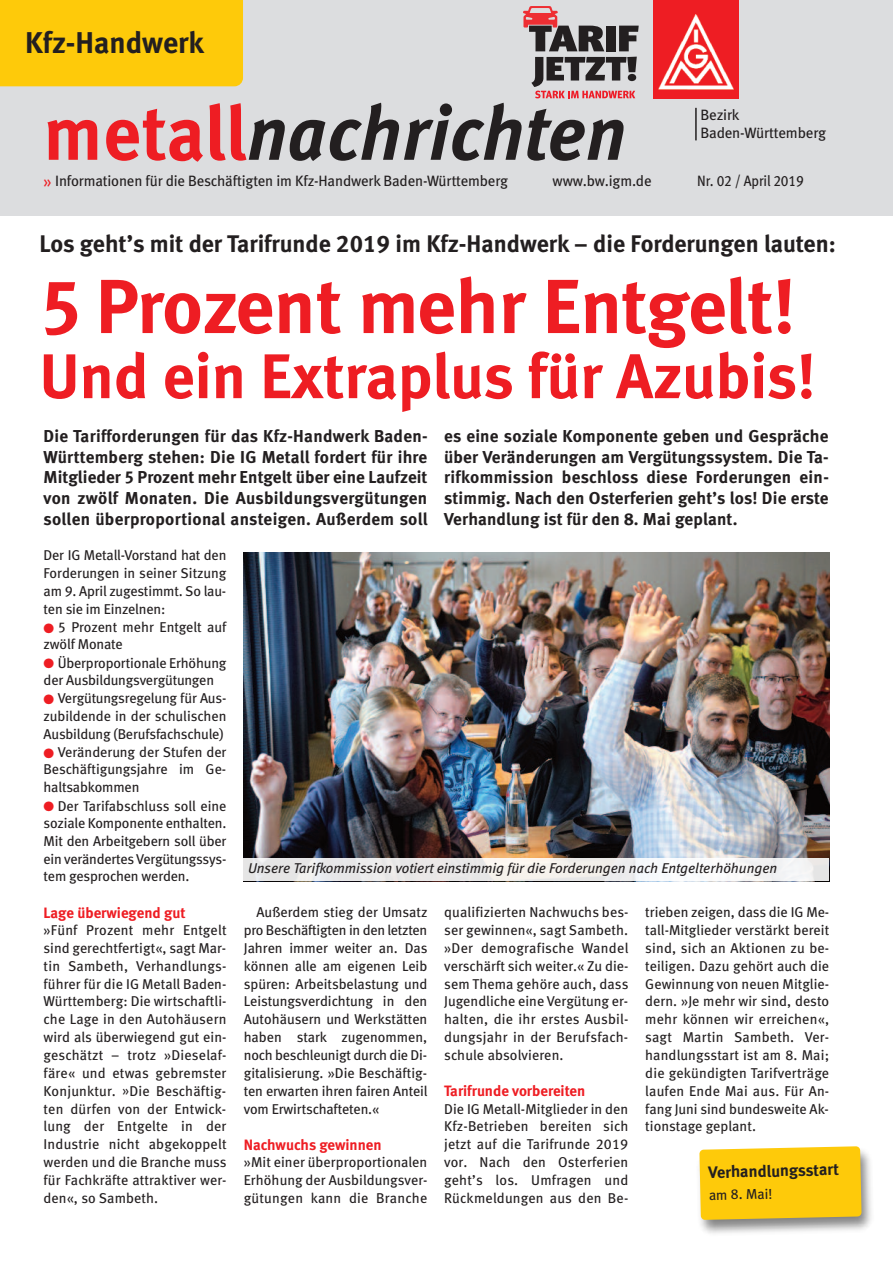
<style>
.page{position:relative;width:893px;height:1263px;background:#fff}
.page>*{position:absolute;margin:0;border:0;box-sizing:border-box;transform-origin:0 0}
.t1{font:76.5px "Meta Bold LF";letter-spacing:-.01em;color:#ee1d23}
.t2{font:italic 700 76.5px "Meta";letter-spacing:.01em;color:#231f20}
.t3{font:63px "Meta Bold LF";color:#ee1d23}
.t4{font:30px "Meta Bold LF";color:#231f20}
.t5{font:24px "Meta Bold LF";color:#231f20}
.t6{font:17.25px/20.7px "Meta Bold LF";letter-spacing:.01em;color:#231f20;text-align:justify}
.t7{font:16.5px "Meta Bold LF";color:#231f20}
.t8{font:15px "Meta";letter-spacing:-.01em;color:#231f20}
.t9{font:15px "Meta Bold LF";color:#ee1d23}
.t10{font:15px "Meta Book LF";letter-spacing:-.01em;color:#231f20;scale:.92 1}
.t11{font:14.25px/17.9px "Meta Book LF";letter-spacing:-.005em;color:#231f20;text-align:justify}
.t12{font:italic 14.25px "Meta Book LF";color:#231f20}
.s1{font-style:normal;color:#ee1d23}
.s2{font-size:16.5px;color:#ee1d23}
.s3{color:#ee1d23}
.s4{font-size:13.5px}
</style>
<div class="page">
<div style="left:0;top:0;width:893px;height:216px;background:#dcdddf"></div>
<hr style="left:695px;top:108px;width:2px;height:32px;background:#231f20">
<div style="left:606px;top:26px;width:9px;height:25px;background:#231f20"></div>
<svg style="left:619px;top:26px;width:20px;height:25px"></svg>
<svg style="left:523px;top:6px;width:81px;height:45px"></svg>
<svg style="left:531px;top:57px;width:106px;height:41px"></svg>
<div style="left:653px;top:0;width:85px;height:99px;background:#ee1d23"></div>
<img style="left:658px;top:14px;width:76px;height:76px">
<img style="left:700px;top:1150px;width:172px;height:84px">
<svg style="left:699px;top:1146px;width:162px;height:74px;background:#fbca16"></svg>
<div style="left:0;top:0;width:243px;height:86px;background:#feca0a"></div>
<img style="left:244px;top:552px;width:585px;height:306px">
<div style="left:244px;top:858px;width:585px;height:23px;background:#fff;opacity:.9"></div>
<h3 class="t4" style="left:25px;top:32px;width:180px">Kfz-Handwerk</h3>
<h1 class="t2" style="left:44px;top:107px;width:584px"><span class="s1">metall</span>nachrichten</h1>
<p class="t8" style="left:700px;top:110px;width:41px">Bezirk</p>
<p class="t8" style="left:700px;top:128px;width:127px">Baden-Württemberg</p>
<p class="t8" style="left:44px;top:176px;width:466px"><span class="s2">»</span> Informationen für die Beschäftigten im Kfz-Handwerk Baden-Württemberg</p>
<p class="t8" style="left:553px;top:176px;width:100px">www.bw.igm.de</p>
<p class="t10" style="left:697px;top:175px;width:117px">Nr. 02 / April 2019</p>
<h3 class="t5" style="left:40px;top:235px;width:798px">Los geht’s mit der Tarifrunde 2019 im Kfz-Handwerk – die Forderungen lauten:</h3>
<h1 class="t1" style="left:40px;top:280px;width:758px">5 Prozent mehr Entgelt!</h1>
<h2 class="t3" style="left:40px;top:354px;width:778px">Und ein Extraplus für Azubis!</h2>
<p class="t6" style="left:44px;top:427px;width:386px">Die Tarifforderungen für das Kfz-Handwerk Baden-Württemberg stehen: Die IG Metall fordert für ihre Mitglieder 5 Prozent mehr Entgelt über eine Laufzeit von zwölf Monaten. Die Ausbildungsvergütungen sollen überproportional ansteigen. Außerdem soll</p>
<p class="t6" style="left:444px;top:427px;width:386px">es eine soziale Komponente geben und Gespräche über Veränderungen am Vergütungssystem. Die Ta&shy;rifkommission beschloss diese Forderungen ein&shy;stimmig. Nach den Osterferien geht’s los! Die erste Verhandlung ist für den 8. Mai geplant.</p>
<p class="t11" style="left:44px;top:548px;width:184px">Der IG Metall-Vorstand hat den Forderungen in seiner Sitzung am 9. April zugestimmt. So lau&shy;ten sie im Einzelnen:</p>
<p class="t11" style="left:44px;top:620px;width:184px;line-height:17.2px"><span class="s3">●</span> 5 Prozent mehr Entgelt auf zwölf Monate</p>
<p class="t11" style="left:44px;top:655px;width:184px;line-height:17.2px"><span class="s3">●</span> Überproportionale Erhöhung der Ausbildungsvergütungen</p>
<p class="t11" style="left:44px;top:691px;width:184px"><span class="s3">●</span> Vergütungsregelung für Aus&shy;zubildende in der schulischen Ausbildung (Berufsfachschule)</p>
<p class="t11" style="left:44px;top:745px;width:184px"><span class="s3">●</span> Veränderung der Stufen der Beschäftigungsjahre im Ge&shy;haltsabkommen</p>
<p class="t11" style="left:44px;top:798px;width:184px"><span class="s3">●</span> Der Tarifabschluss soll eine soziale Komponente enthalten.<br>Mit den Arbeitgebern soll über ein verändertesVergütungssys&shy;tem gesprochen werden.</p>
<p class="t9" style="left:44px;top:907px;width:143px">Lage überwiegend gut</p>
<p class="t11" style="left:44px;top:922px;width:184px">»Fünf Prozent mehr Entgelt sind gerechtfertigt«, sagt Mar&shy;tin Sambeth, Verhandlungs&shy;führer für die IG Metall Baden-Württemberg: Die wirtschaftli&shy;che Lage in den Autohäusern wird als überwiegend gut ein&shy;geschätzt – trotz »Dieselaf&shy;färe« und etwas gebremster Konjunktur. <span class="s4">»</span>Die Beschäftig&shy;ten dürfen von der Entwick&shy;lung der Entgelte in der Industrie nicht abgekoppelt werden und die Branche muss für Fachkräfte attraktiver wer&shy;den«, so Sambeth.</p>
<p class="t12" style="left:248px;top:863px;width:531px">Unsere Tarifkommission votiert einstimmig für die Forderungen nach Entgelterhöhungen</p>
<p class="t11" style="left:244px;top:905px;width:185px;text-indent:13px">Außerdem stieg der Umsatz pro Beschäftigten in den letzten Jahren immer weiter an. Das können alle am eigenen Leib spüren: Arbeitsbelastung und Leistungsverdichtung in den Autohäusern und Werkstätten haben stark zugenommen, noch beschleunigt durch die Di&shy;gitalisierung. »Die Beschäftig&shy;ten erwarten ihren fairen Anteil vom Erwirtschafteten.«</p>
<p class="t9" style="left:244px;top:1139px;width:139px">Nachwuchs gewinnen</p>
<p class="t11" style="left:244px;top:1154px;width:185px">»Mit einer überproportionalen Erhöhung der Ausbildungsver&shy;gütungen kann die Branche</p>
<p class="t11" style="left:444px;top:905px;width:186px">qualifizierten Nachwuchs bes&shy;ser gewinnen«, sagt Sambeth. »Der demografische Wandel verschärft sich weiter.« Zu die&shy;sem Thema gehöre auch, dass Jugendliche eine Vergütung er&shy;halten, die ihr erstes Ausbil&shy;dungsjahr in der Berufsfach&shy;schule absolvieren.</p>
<p class="t9" style="left:444px;top:1086px;width:143px">Tarifrunde vorbereiten</p>
<p class="t11" style="left:444px;top:1101px;width:186px">Die IG Metall-Mitglieder in den Kfz-Betrieben bereiten sich jetzt auf die Tarifrunde 2019 vor. Nach den Osterferien geht’s los. Umfragen und Rückmeldungen aus den Be-</p>
<p class="t11" style="left:645px;top:905px;width:186px">trieben zeigen, dass die IG Me&shy;tall-Mitglieder verstärkt bereit sind, sich an Aktionen zu be&shy;teiligen. Dazu gehört auch die Gewinnung von neuen Mitglie&shy;dern. »Je mehr wir sind, desto mehr können wir erreichen«, sagt Martin Sambeth. Ver&shy;handlungsstart ist am 8. Mai; die gekündigten Tarifverträge laufen Ende Mai aus. Für An&shy;fang Juni sind bundesweite Ak&shy;tionstage geplant.</p>
<p class="t7" style="left:708px;top:1166px;width:132px;rotate:-1deg">Verhandlungsstart</p>
<p class="t11" style="left:709px;top:1187px;width:65px;rotate:-1deg">am 8. Mai!</p>
</div>
